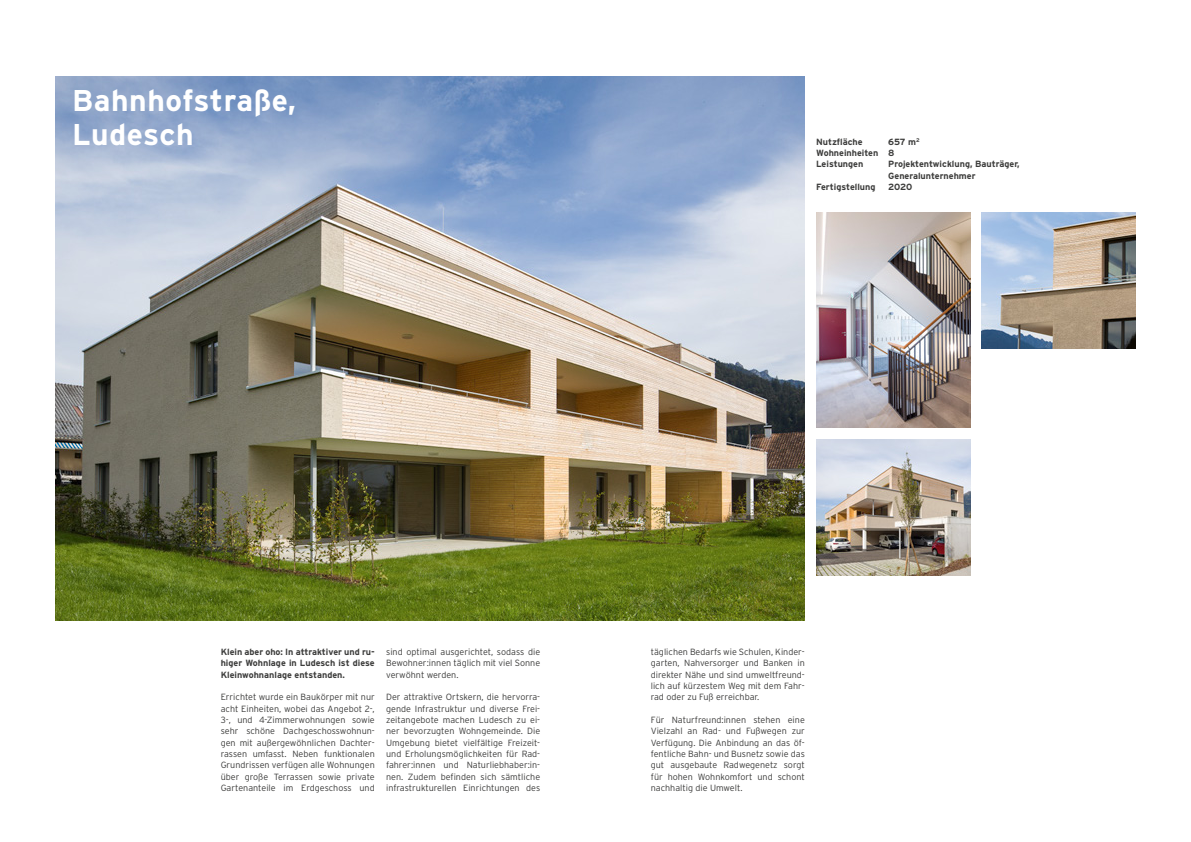
<style>
.page{position:relative;width:1191px;height:842px;background:#fff}
.page>*{position:absolute;margin:0;border:0;box-sizing:border-box;transform-origin:0 0}
.t1{font:700 30px/34px "Interstate";letter-spacing:.02em;color:#fff}
.t2{font:300 9px/11.3px "Interstate";color:#3c3c3b;text-align:justify}
.t3{font:700 9px/11.3px "Interstate";color:#3c3c3b}
</style>
<div class="page">
<img style="left:55px;top:77px;width:750px;height:544px">
<img style="left:816px;top:212px;width:154px;height:216px">
<img style="left:981px;top:212px;width:154px;height:136px">
<img style="left:816px;top:439px;width:154px;height:136px">
<h1 class="t1" style="left:72px;top:83px;width:225px">Bahnhofstraße,<br>Ludesch</h1>
<p class="t3" style="left:816px;top:136px;width:105px;text-indent:72px">657 m<sup>2<br></sup>Wohneinheiten 8<br>Leistungen</p>
<p class="t3" style="left:816px;top:136px;width:48px">Nutzfläche</p>
<p class="t3" style="left:888px;top:158px;width:133px">Projektentwicklung, Bauträger,<br>Generalunternehmer</p>
<p class="t3" style="left:816px;top:181px;width:61px">Fertigstellung</p>
<p class="t3" style="left:888px;top:181px;width:26px">2020</p>
<p class="t3" style="left:221px;top:646px;width:156px;text-align:justify">Klein aber oho: In attraktiver und ru&shy;higer Wohnlage in Ludesch ist diese Kleinwohnanlage entstanden.</p>
<p class="t2" style="left:221px;top:691px;width:156px">Errichtet wurde ein Baukörper mit nur acht Einheiten, wobei das Angebot 2-, 3-, und 4-Zimmerwohnungen sowie sehr schöne Dachgeschosswohnun&shy;gen mit außergewöhnlichen Dachter&shy;rassen umfasst. Neben funktionalen Grundrissen verfügen alle Wohnungen über große Terrassen sowie private Gartenanteile im Erdgeschoss und</p>
<p class="t2" style="left:386px;top:646px;width:156px">sind optimal ausgerichtet, sodass die Bewohner:innen täglich mit viel Sonne verwöhnt werden.</p>
<p class="t2" style="left:386px;top:691px;width:156px">Der attraktive Ortskern, die hervorra&shy;gende Infrastruktur und diverse Frei&shy;zeitangebote machen Ludesch zu ei&shy;ner bevorzugten Wohngemeinde. Die Umgebung bietet vielfältige Freizeit&shy;und Erholungsmöglichkeiten für Rad&shy;fahrer:innen und Naturliebhaber:in&shy;nen. Zudem befinden sich sämtliche infrastrukturellen Einrichtungen des</p>
<p class="t2" style="left:651px;top:646px;width:156px">täglichen Bedarfs wie Schulen, Kinder&shy;garten, Nahversorger und Banken in direkter Nähe und sind umweltfreund&shy;lich auf kürzestem Weg mit dem Fahr&shy;rad oder zu Fuß erreichbar.</p>
<p class="t2" style="left:651px;top:714px;width:156px">Für Naturfreund:innen stehen eine Vielzahl an Rad- und Fußwegen zur Verfügung. Die Anbindung an das öf&shy;fentliche Bahn- und Busnetz sowie das gut ausgebaute Radwegenetz sorgt für hohen Wohnkomfort und schont nachhaltig die Umwelt.</p>
</div>
